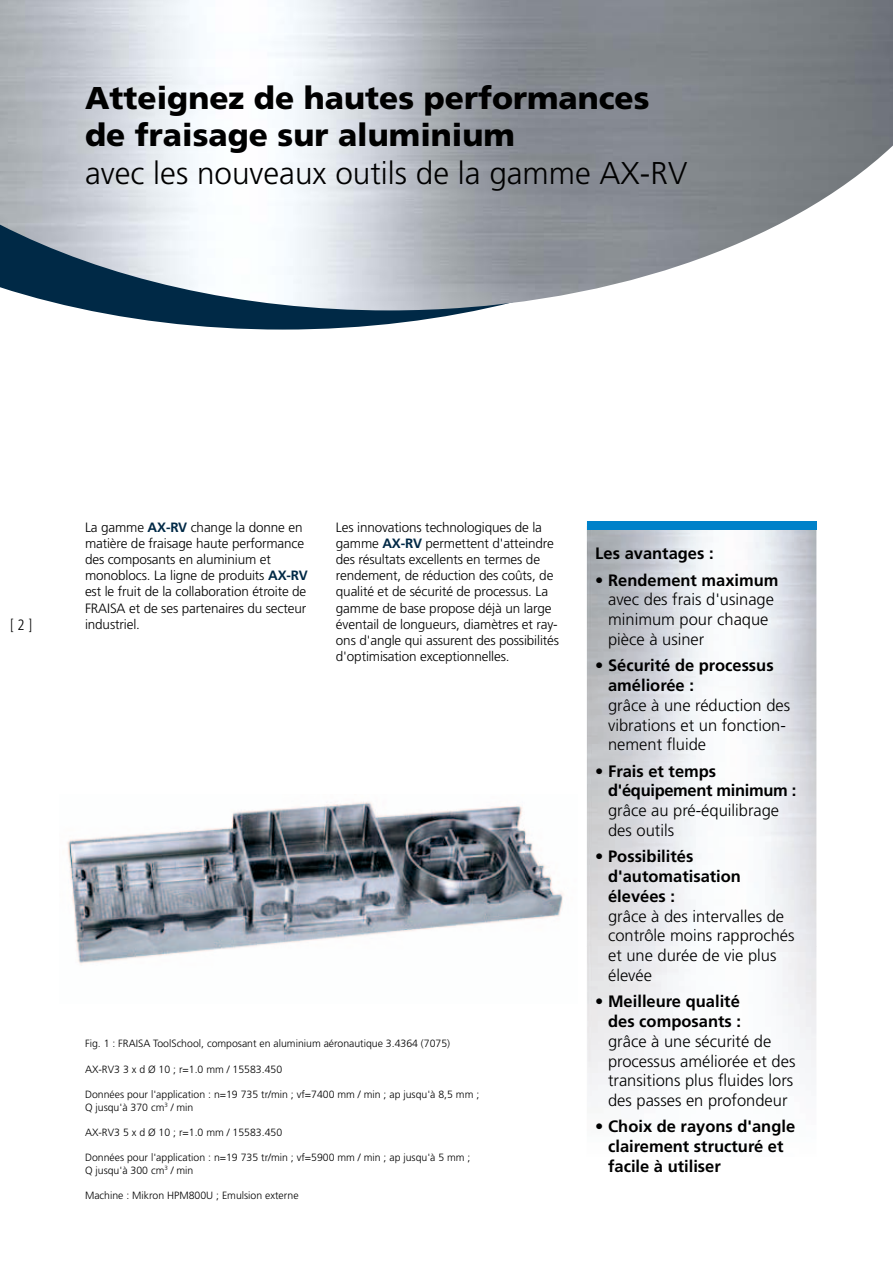
<style>
.page{position:relative;width:893px;height:1263px;background:#fff}
.page>*{position:absolute;margin:0;border:0;box-sizing:border-box;transform-origin:0 0}
.t1{font:900 31.5px/37.8px "Frutiger LT Std";color:#000}
.t2{font:300 31.5px "Frutiger LT Std";color:#000}
.t3{font:300 16.5px/19.8px "Frutiger LT Std";color:#000}
.t4{font:700 16.5px/19.8px "Frutiger LT Std";color:#000}
.t5{font:700 16.5px/19.8px "Frutiger LT Std";letter-spacing:-.02em;color:#000}
.t6{font:300 condensed 15px "Frutiger LT Std";color:#000}
.t7{font:300 13.5px/16.2px "Frutiger LT Std";letter-spacing:-.01em;color:#000}
.t8{font:300 10.5px/12.6px "Frutiger LT Std";color:#000}
.s1{font-weight:700;color:#002946}
.s2{font-weight:700}
.s3{font-weight:300}
</style>
<div class="page">
<img style="left:67px;top:802px;width:497px;height:162px">
<svg style="left:87px;top:310px;width:391px;height:20px;fill:#002946"></svg>
<img style="left:0;top:0;width:893px;height:310px">
<div style="left:587px;top:521px;width:229px;height:9px;background:#0081c9"></div>
<h1 class="t1" style="left:85px;top:79px;width:566px">Atteignez de hautes performances de fraisage sur aluminium</h1>
<h1 class="t2" style="left:85px;top:156px;width:604px">avec les nouveaux outils de la gamme AX-RV</h1>
<p class="t6" style="left:10px;top:616px;width:24px">[ 2 ]</p>
<p class="t7" style="left:85px;top:519px;width:224px">La gamme <span class="s1">AX-RV</span> change la donne en matière de fraisage haute performance des composants en aluminium et monoblocs. La ligne de produits <span class="s1">AX-RV </span>est le fruit de la collaboration étroite de FRAISA et de ses partenaires du secteur industriel.</p>
<p class="t7" style="left:336px;top:519px;width:225px">Les innovations technologiques de la gamme <span class="s1">AX-RV</span> permettent d'atteindre des résultats excellents en termes de rendement, de réduction des coûts, de qualité et de sécurité de processus. La gamme de base propose déjà un large éventail de longueurs, diamètres et ray&shy;ons d'angle qui assurent des possibilités d'optimisation exceptionnelles.</p>
<p class="t8" style="left:85px;top:1037px;width:367px">Fig. 1 : FRAISA ToolSchool, composant en aluminium aéronautique 3.4364 (7075)</p>
<p class="t8" style="left:85px;top:1063px;width:199px">AX-RV3 3 x d Ø 10 ; r=1.0 mm / 15583.450</p>
<p class="t8" style="left:85px;top:1088px;width:396px">Données pour l'application : n=19 735 tr/min ; vf=7400 mm / min ; ap jusqu'à 8,5 mm ;<br>Q jusqu'à 370 cm<sup>3</sup> / min</p>
<p class="t8" style="left:85px;top:1126px;width:199px">AX-RV3 5 x d Ø 10 ; r=1.0 mm / 15583.450</p>
<p class="t8" style="left:85px;top:1151px;width:387px">Données pour l'application : n=19 735 tr/min ; vf=5900 mm / min ; ap jusqu'à 5 mm ;<br>Q jusqu'à 300 cm<sup>3</sup> / min</p>
<p class="t8" style="left:85px;top:1189px;width:215px">Machine : Mikron HPM800U ; Emulsion externe</p>
<p class="t4" style="left:595px;top:544px;width:120px">Les avantages :</p>
<p class="t3" style="left:608px;top:570px;width:172px;text-indent:-13px">• <span class="s2">Rendement maximum </span>avec des frais d'usinage minimum pour chaque pièce à usiner</p>
<p class="t4" style="left:608px;top:656px;width:167px;text-indent:-13px"><span class="s3">•</span> Sécurité de processus améliorée :</p>
<p class="t3" style="left:608px;top:695px;width:184px">grâce à une réduction des vibrations et un fonction&shy;nement fluide</p>
<p class="t5" style="left:608px;top:761px;width:190px;text-indent:-13px">• Frais et temps d'équipement minimum :</p>
<p class="t3" style="left:608px;top:801px;width:173px">grâce au pré-équilibrage des outils</p>
<p class="t4" style="left:608px;top:847px;width:134px;text-indent:-13px">• Possibilités d'automatisation élevées :</p>
<p class="t3" style="left:608px;top:906px;width:188px">grâce à des intervalles de contrôle moins rapprochés et une durée de vie plus élevée</p>
<p class="t4" style="left:595px;top:991px;width:147px;text-align:right">• Meilleure qualité des composants :</p>
<p class="t3" style="left:608px;top:1031px;width:189px">grâce à une sécurité de processus améliorée et des transitions plus fluides lors des passes en profondeur</p>
<p class="t4" style="left:608px;top:1117px;width:189px;text-indent:-13px">• Choix de rayons d'angle clairement structuré et facile à utiliser</p>
</div>
